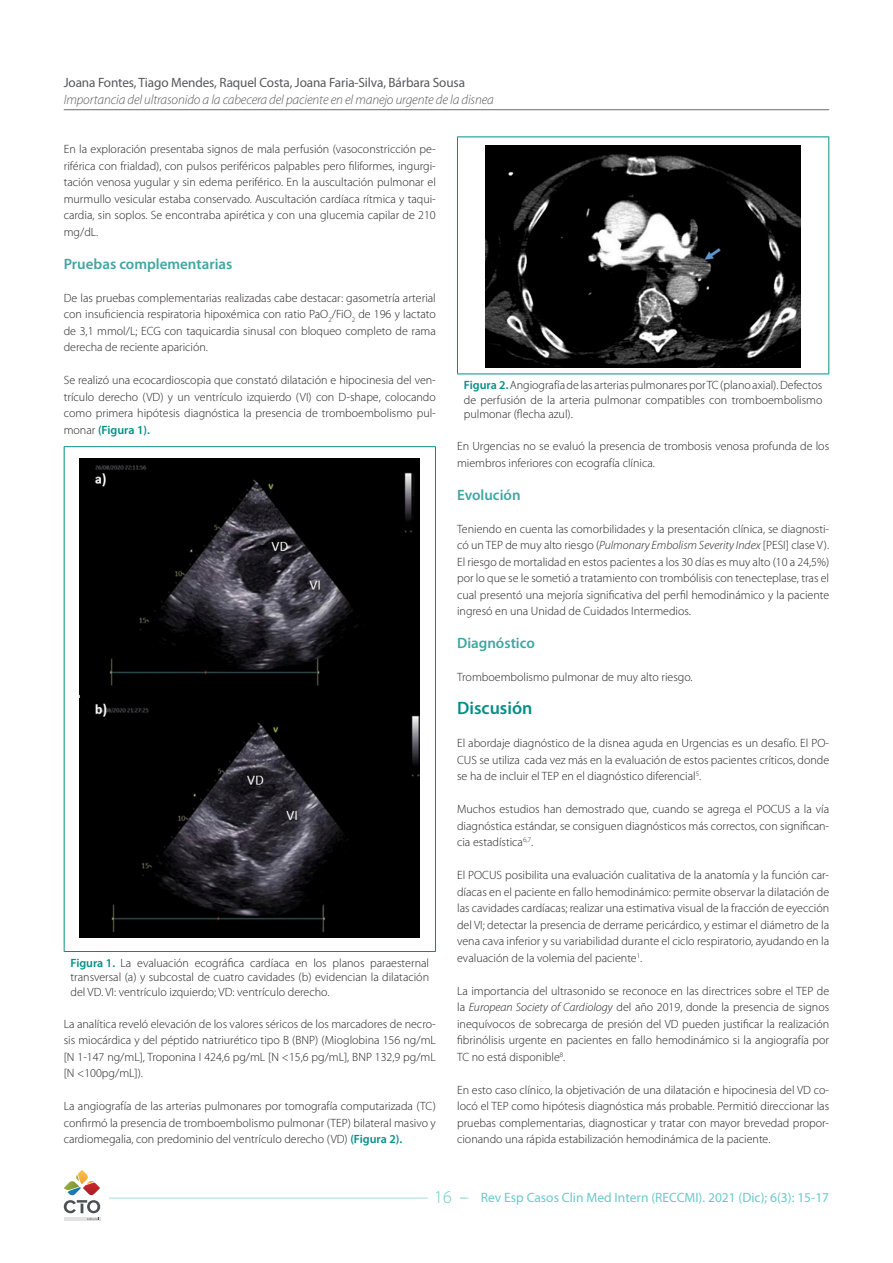
<style>
.page{position:relative;width:893px;height:1263px;background:#fff}
.page>*{position:absolute;margin:0;border:0;box-sizing:border-box;transform-origin:0 0}
._02_Primer_Orden{font:600 18px "Myriad Pro";color:#008f85}
.t1{font:300 18px "Myriad Pro";color:#6bc9cb}
._02_Segundo_Orden{font:600 15px "Myriad Pro";color:#40a6a2}
.t2{font:italic 300 13.5px "Myriad Pro";letter-spacing:-.01em;color:#57585a}
.t3{font:13.5px "Myriad Pro";letter-spacing:-.01em;color:#57585a}
.t4{font:13.5px "Myriad Pro";color:#6bc9cb}
._01_Texto_comun{font:300 12px/16.5px "Myriad Pro";color:#231f20;text-align:justify}
.s1{font-weight:600;color:#008f85}
.s2{font-style:italic}
</style>
<div class="page">
<hr style="left:64px;top:109px;width:765px;height:1px;background:#6c6d70">
<hr style="left:64px;top:1217px;width:36px;height:4px;background:#e1e2e1">
<svg style="left:64px;top:1170px;width:36px;height:50px"></svg>
<hr style="left:109px;top:1198px;width:319px;height:1px;background:#a8dcdd">
<hr style="left:64px;top:446px;width:372px;height:1px;background:#008f85">
<hr style="left:64px;top:447px;width:1px;height:504px;background:#008f85">
<hr style="left:435px;top:447px;width:1px;height:504px;background:#008f85">
<hr style="left:64px;top:951px;width:372px;height:1px;background:#008f85">
<img style="left:80px;top:459px;width:340px;height:478px">
<hr style="left:457px;top:137px;width:372px;height:1px;background:#008f85">
<hr style="left:457px;top:137px;width:1px;height:237px;background:#008f85">
<hr style="left:828px;top:137px;width:1px;height:237px;background:#008f85">
<hr style="left:457px;top:374px;width:372px;height:1px;background:#008f85">
<img style="left:485px;top:145px;width:316px;height:223px">
<p class="t3" style="left:64px;top:74px;width:403px">Joana Fontes, Tiago Mendes, Raquel Costa, Joana Faria-Silva, Bárbara Sousa</p>
<p class="t2" style="left:64px;top:92px;width:432px">Importancia del ultrasonido a la cabecera del paciente en el manejo urgente de la disnea</p>
<p class="_01_Texto_comun" style="left:64px;top:141px;width:374px">En la exploración presentaba signos de mala perfusión (vasoconstricción pe&shy;riférica con frialdad), con pulsos periféricos palpables pero filiformes, ingurgi&shy;tación venosa yugular y sin edema periférico. En la auscultación pulmonar el murmullo vesicular estaba conservado. Auscultación cardíaca rítmica y taqui&shy;cardia, sin soplos. Se encontraba apirética y con una glucemia capilar de 210 mg/dL.</p>
<p class="_02_Segundo_Orden" style="left:64px;top:254px;width:170px">Pruebas complementarias</p>
<p class="_01_Texto_comun" style="left:64px;top:289px;width:374px">De las pruebas complementarias realizadas cabe destacar: gasometría arterial con insuficiencia respiratoria hipoxémica con ratio PaO<sub>2</sub>/FiO<sub>2</sub> de 196 y lactato de 3,1 mmol/L; ECG con taquicardia sinusal con bloqueo completo de rama derecha de reciente aparición.</p>
<p class="_01_Texto_comun" style="left:64px;top:372px;width:374px">Se realizó una ecocardioscopia que constató dilatación e hipocinesia del ven&shy;trículo derecho (VD) y un ventrículo izquierdo (VI) con D-shape, colocando como primera hipótesis diagnóstica la presencia de tromboembolismo pul&shy;monar <span class="s1">(Figura 1).</span></p>
<p class="_01_Texto_comun" style="left:71px;top:956px;width:360px;line-height:14.4px"><span class="s1">Figura 1.</span> La evaluación ecográfica cardíaca en los planos paraesternal transversal (a) y subcostal de cuatro cavidades (b) evidencian la dilatación del VD. VI: ventrículo izquierdo; VD: ventrículo derecho.</p>
<p class="_01_Texto_comun" style="left:64px;top:1015px;width:374px">La analítica reveló elevación de los valores séricos de los marcadores de necro&shy;sis miocárdica y del péptido natriurético tipo B (BNP) (Mioglobina 156 ng/mL [N 1-147 ng/mL], Troponina I 424,6 pg/mL [N &lt;15,6 pg/mL], BNP 132,9 pg/mL [N &lt;100pg/mL]).</p>
<p class="_01_Texto_comun" style="left:64px;top:1098px;width:374px">La angiografía de las arterias pulmonares por tomografía computarizada (TC) confirmó la presencia de tromboembolismo pulmonar (TEP) bilateral masivo y cardiomegalia, con predominio del ventrículo derecho (VD) <span class="s1">(Figura 2).</span></p>
<p class="_01_Texto_comun" style="left:464px;top:378px;width:360px;line-height:14.4px"><span class="s1">Figura 2.</span> Angiografía de las arterias pulmonares por TC (plano axial). Defectos de perfusión de la arteria pulmonar compatibles con tromboembolismo pulmonar (flecha azul).</p>
<p class="_01_Texto_comun" style="left:457px;top:438px;width:374px">En Urgencias no se evaluó la presencia de trombosis venosa profunda de los miembros inferiores con ecografía clínica.</p>
<p class="_02_Segundo_Orden" style="left:457px;top:485px;width:65px">Evolución</p>
<p class="_01_Texto_comun" style="left:457px;top:520px;width:374px">Teniendo en cuenta las comorbilidades y la presentación clínica, se diagnosti&shy;có un TEP de muy alto riesgo (<span class="s2">Pulmonary Embolism Severity Index</span> [PESI] clase V).<br>El riesgo de mortalidad en estos pacientes a los 30 días es muy alto (10 a 24,5%) por lo que se le sometió a tratamiento con trombólisis con tenecteplase, tras el cual presentó una mejoría significativa del perfil hemodinámico y la paciente ingresó en una Unidad de Cuidados Intermedios.</p>
<p class="_02_Segundo_Orden" style="left:457px;top:633px;width:79px">Diagnóstico</p>
<p class="_01_Texto_comun" style="left:457px;top:669px;width:237px">Tromboembolismo pulmonar de muy alto riesgo.</p>
<p class="_02_Primer_Orden" style="left:457px;top:697px;width:77px">Discusión</p>
<p class="_01_Texto_comun" style="left:457px;top:735px;width:374px">El abordaje diagnóstico de la disnea aguda en Urgencias es un desafío. El PO-CUS se utiliza cada vez más en la evaluación de estos pacientes críticos, donde se ha de incluir el TEP en el diagnóstico diferencial<sup>5</sup>.</p>
<p class="_01_Texto_comun" style="left:457px;top:801px;width:374px">Muchos estudios han demostrado que, cuando se agrega el POCUS a la vía diagnóstica estándar, se consiguen diagnósticos más correctos, con significan&shy;cia estadística<sup>6,7</sup>.</p>
<p class="_01_Texto_comun" style="left:457px;top:867px;width:374px">El POCUS posibilita una evaluación cualitativa de la anatomía y la función car&shy;díacas en el paciente en fallo hemodinámico: permite observar la dilatación de las cavidades cardíacas; realizar una estimativa visual de la fracción de eyección del VI; detectar la presencia de derrame pericárdico, y estimar el diámetro de la vena cava inferior y su variabilidad durante el ciclo respiratorio, ayudando en la evaluación de la volemia del paciente<sup>1</sup>.</p>
<p class="_01_Texto_comun" style="left:457px;top:982px;width:374px">La importancia del ultrasonido se reconoce en las directrices sobre el TEP de la <span class="s2">European Society of Cardiology</span> del año 2019, donde la presencia de signos inequívocos de sobrecarga de presión del VD pueden justificar la realización fibrinólisis urgente en pacientes en fallo hemodinámico si la angiografía por TC no está disponible<sup>8</sup>.</p>
<p class="_01_Texto_comun" style="left:457px;top:1081px;width:374px">En esto caso clínico, la objetivación de una dilatación e hipocinesia del VD co&shy;locó el TEP como hipótesis diagnóstica más probable. Permitió direccionar las pruebas complementarias, diagnosticar y tratar con mayor brevedad propor&shy;cionando una rápida estabilización hemodinámica de la paciente.</p>
<h1 class="t1" style="left:434px;top:1187px;width:19px">16</h1>
<p class="t4" style="left:481px;top:1189px;width:350px">Rev Esp Casos Clin Med Intern (RECCMI). 2021 (Dic); 6(3): 15-17</p>
</div>
